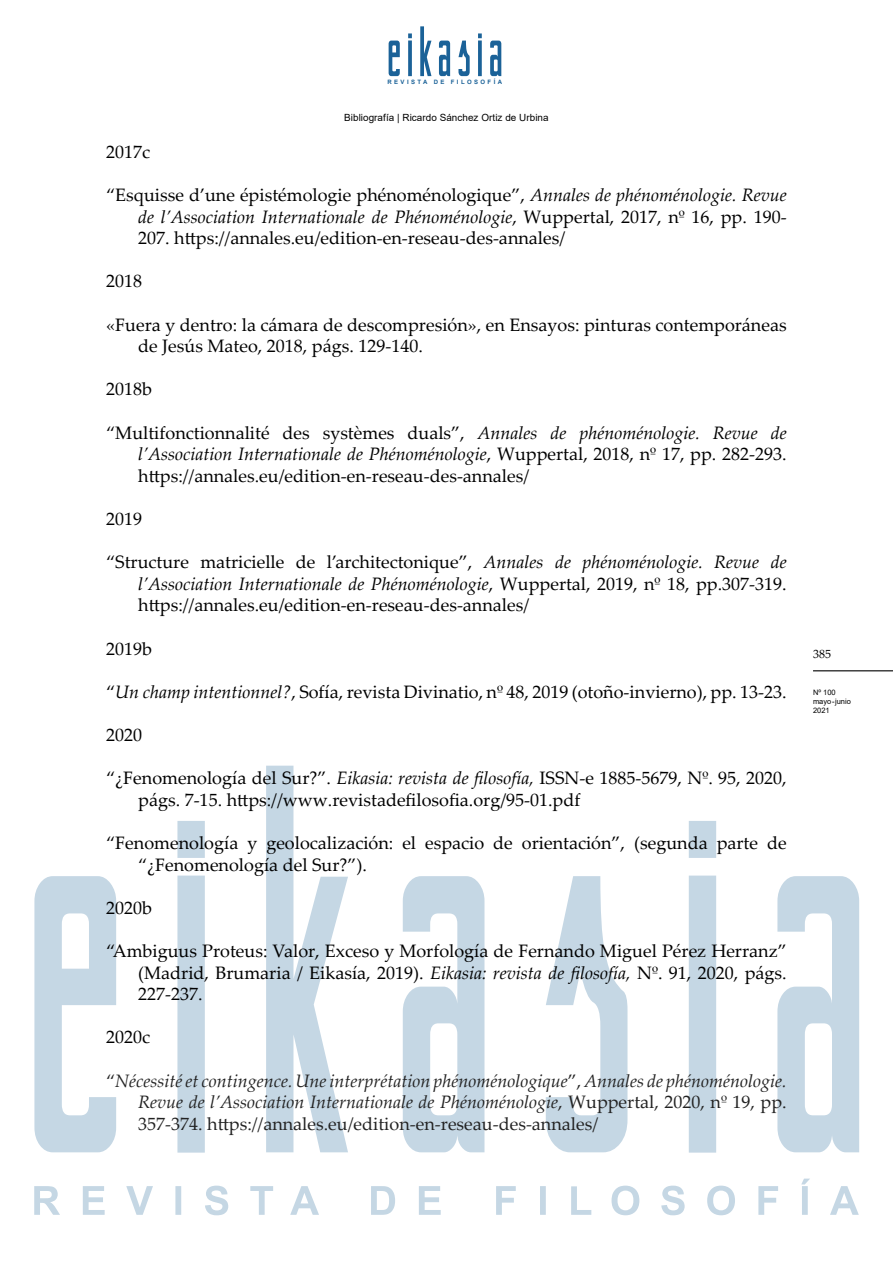
<style>
.page{position:relative;width:893px;height:1263px;background:#fff}
.page>*{position:absolute;margin:0;border:0;box-sizing:border-box;transform-origin:0 0}
.t1{font:18px/21.6px "Palatino Linotype";color:#000;text-align:justify}
.t2{font:italic 18px/21.6px "Palatino Linotype";color:#222;text-align:justify}
.t3{font:12px "Palatino Linotype";color:#000}
.t4{font:9.9px "Arial";letter-spacing:.005em;color:#000}
.t5{font:7.5px/9px "Arial";color:#000}
.t6{font:700 6px "Arial";letter-spacing:.4em;color:#1b6298}
.s1{font-size:9.75px}
.s2{font-style:italic}
.s3{font-style:normal}
</style>
<div class="page">
<hr style="left:813px;top:670px;width:80px;height:1px;background:#000">
<svg style="left:389px;top:26px;width:112px;height:50px"></svg>
<svg style="left:34px;top:1178px;width:825px;height:37px"></svg>
<svg style="left:34px;top:766px;width:825px;height:386px"></svg>
<p class="t6" style="left:387px;top:78px;width:116px">REVISTA DE FILOSOFÍA</p>
<p class="t4" style="left:344px;top:111px;width:206px">Bibliografía <span class="s1">|</span> Ricardo Sánchez Ortiz de Urbina</p>
<p class="t1" style="left:106px;top:140px;width:45px">2017c</p>
<p class="t1" style="left:138px;top:183px;width:650px;text-indent:-32px">“Esquisse d’une épistémologie phénoménologique”, <span class="s2">Annales de phénoménologie. Revue de l’Association Internationale de Phénoménologie</span>, Wuppertal, 2017, nº 16, pp. 190- 207. https://annales.eu/edition-en-reseau-des-annales/</p>
<p class="t1" style="left:106px;top:270px;width:37px">2018</p>
<p class="t1" style="left:138px;top:313px;width:650px;text-indent:-32px">«Fuera y dentro: la cámara de descompresión», en Ensayos: pinturas contemporáneas de Jesús Mateo, 2018, págs. 129-140.</p>
<p class="t1" style="left:106px;top:378px;width:47px">2018b</p>
<p class="t1" style="left:138px;top:421px;width:650px;text-indent:-32px">“Multifonctionnalité des systèmes duals”, <span class="s2">Annales de phénoménologie. Revue de l’Association Internationale de Phénoménologie</span>, Wuppertal, 2018, nº 17, pp. 282-293. https://annales.eu/edition-en-reseau-des-annales/</p>
<p class="t1" style="left:106px;top:507px;width:37px">2019</p>
<p class="t1" style="left:138px;top:551px;width:650px;text-indent:-32px">“Structure matricielle de l’architectonique”, <span class="s2">Annales de phénoménologie. Revue de l’Association Internationale de Phénoménologie</span>, Wuppertal, 2019, nº 18, pp.307-319. https://annales.eu/edition-en-reseau-des-annales/</p>
<p class="t1" style="left:106px;top:637px;width:47px">2019b</p>
<p class="t1" style="left:106px;top:680px;width:682px">“<span class="s2">Un champ intentionnel?</span>, Sofía, revista Divinatio, nº 48, 2019 (otoño-invierno), pp. 13-23.</p>
<p class="t1" style="left:106px;top:723px;width:37px">2020</p>
<p class="t1" style="left:138px;top:767px;width:650px;text-indent:-32px">“¿Fenomenología del Sur?”. <span class="s2">Eikasia: revista de filosofía,</span> ISSN-e 1885-5679, Nº. 95, 2020, págs. 7-15. https://www.revistadefilosofia.org/95-01.pdf</p>
<p class="t1" style="left:138px;top:831px;width:650px;text-indent:-32px">“Fenomenología y geolocalización: el espacio de orientación”, (segunda parte de “¿Fenomenología del Sur?”).</p>
<p class="t1" style="left:106px;top:896px;width:47px">2020b</p>
<p class="t1" style="left:138px;top:939px;width:650px;text-indent:-32px">“Ambiguus Proteus: Valor, Exceso y Morfología de Fernando Miguel Pérez Herranz” (Madrid, Brumaria / Eikasía, 2019). <span class="s2">Eikasia: revista de filosofía,</span> Nº. 91, 2020, págs.<br>227-237.</p>
<p class="t1" style="left:106px;top:1026px;width:45px">2020c</p>
<p class="t2" style="left:138px;top:1069px;width:650px;text-indent:-32px"><span class="s3">“</span>Nécessité et contingence. Une interprétation phénoménologique<span class="s3">”,</span> Annales de phénoménologie.<br>Revue de l’Association Internationale de Phénoménologie<span class="s3">, Wuppertal, 2020, nº 19, pp.<br>357-374. https://annales.eu/edition-en-reseau-des-annales/</span></p>
<p class="t3" style="left:813px;top:646px;width:19px">385</p>
<p class="t5" style="left:813px;top:688px;width:39px">Nº 100 mayo - junio<br>2021</p>
</div>
